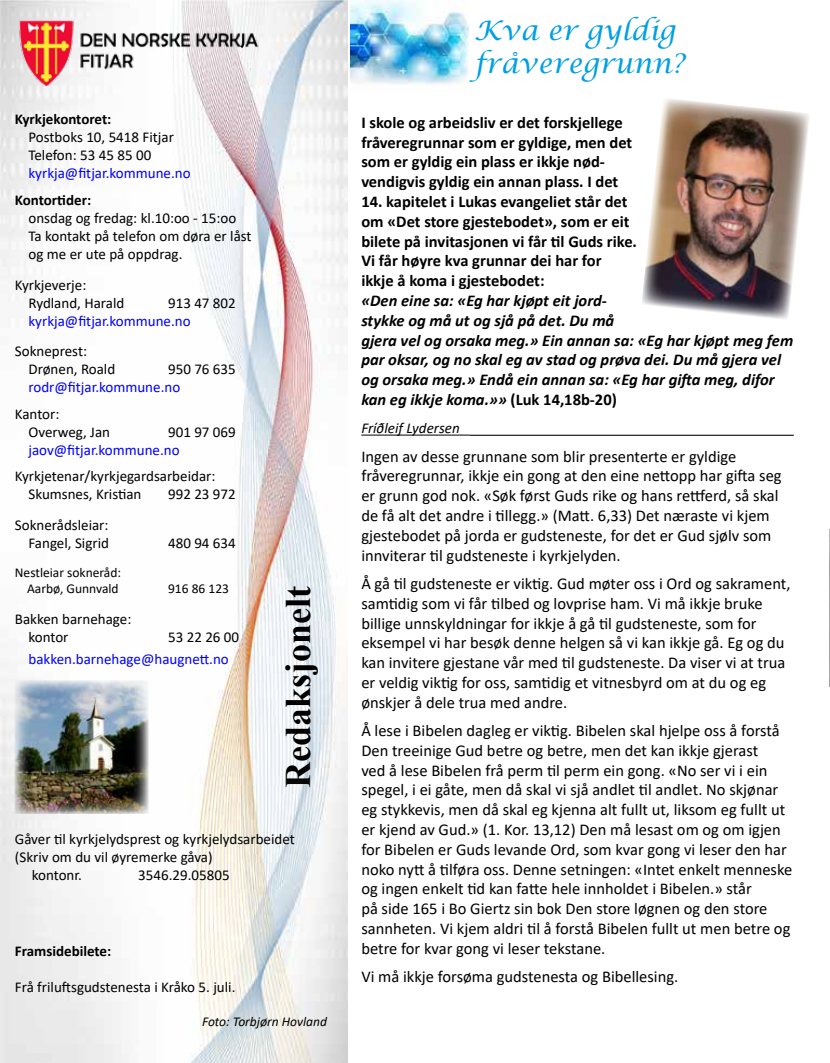
<style>
.page{position:relative;width:830px;height:1063px;background:#fff}
.page>*{position:absolute;margin:0;border:0;box-sizing:border-box;transform-origin:0 0}
.t1{font:700 36px "Times New Roman";color:#000}
.t2{font:italic 27px/32.4px "Lucida Calligraphy";color:#009fe3}
.t3{font:16.5px/19.8px "Calibri";color:#000}
.t4{font:700 16.5px/19.8px "Calibri";color:#000}
.t5{font:italic 700 16.5px/19.8px "Calibri";color:#000}
.t6{font:15px/18px "Calibri";color:#000}
.t7{font:15px "Calibri";color:#00f}
.t8{font:700 15px "Calibri";color:#000}
.t9{font:italic 15px "Calibri";color:#000}
.t10{font:13.5px/16.2px "Calibri";color:#000;text-align:right}
.t11{font:italic 13.5px "Calibri";color:#000}
.s1{font-style:normal}
</style>
<div class="page">
<img style="left:0;top:0;width:348px;height:1063px">
<img style="left:15px;top:20px;width:251px;height:66px">
<hr style="left:361px;top:435px;width:108px;height:1px;background:#000">
<hr style="left:469px;top:435px;width:324px;height:1px;background:#000">
<img style="left:350px;top:0;width:118px;height:85px">
<img style="left:642px;top:99px;width:167px;height:220px">
<img style="left:15px;top:680px;width:134px;height:134px">
<p class="t8" style="left:15px;top:109px;width:98px">Kyrkjekontoret:</p>
<p class="t6" style="left:28px;top:128px;width:147px">Postboks 10, 5418 Fitjar<br>Telefon: 53 45 85 00</p>
<p class="t7" style="left:28px;top:163px;width:164px">kyrkja@fitjar.kommune.no</p>
<p class="t8" style="left:15px;top:189px;width:78px">Kontortider:</p>
<p class="t6" style="left:28px;top:209px;width:224px">onsdag og fredag: kl.10:oo - 15:oo<br>Ta kontakt på telefon om døra er låst og me er ute på oppdrag.</p>
<p class="t6" style="left:28px;top:275px;width:97px;text-indent:-14px">Kyrkjeverje:<br>Rydland, Harald</p>
<p class="t6" style="left:168px;top:293px;width:69px">913 47 802</p>
<p class="t7" style="left:28px;top:310px;width:164px">kyrkja@fitjar.kommune.no</p>
<p class="t6" style="left:28px;top:342px;width:88px;text-indent:-14px">Sokneprest:<br>Drønen, Roald</p>
<p class="t6" style="left:168px;top:360px;width:69px">950 76 635</p>
<p class="t7" style="left:28px;top:377px;width:153px">rodr@fitjar.kommune.no</p>
<p class="t6" style="left:28px;top:405px;width:83px;text-indent:-14px">Kantor:<br>Overweg, Jan</p>
<p class="t6" style="left:168px;top:423px;width:69px">901 97 069</p>
<p class="t7" style="left:28px;top:439px;width:153px">jaov@fitjar.kommune.no</p>
<p class="t6" style="left:28px;top:467px;width:188px;text-indent:-14px">Kyrkjetenar/kyrkjegardsarbeidar:<br>Skumsnes, Kristian</p>
<p class="t6" style="left:168px;top:485px;width:69px">992 23 972</p>
<p class="t6" style="left:15px;top:516px;width:96px;text-align:right">Soknerådsleiar:<br>Fangel, Sigrid</p>
<p class="t10" style="left:15px;top:564px;width:108px">Nestleiar sokneråd:<br>Aarbø, Gunnvald</p>
<p class="t6" style="left:168px;top:534px;width:69px">480 94 634</p>
<p class="t10" style="left:168px;top:580px;width:62px">916 86 123</p>
<p class="t6" style="left:28px;top:610px;width:104px;text-indent:-14px">Bakken barnehage: kontor</p>
<p class="t6" style="left:168px;top:628px;width:73px">53 22 26 00</p>
<p class="t7" style="left:28px;top:648px;width:202px">bakken.barnehage@haugnett.no</p>
<h1 class="t1" style="left:272px;top:788px;width:203px;rotate:-90deg">Redaksjonelt</h1>
<p class="t6" style="left:15px;top:829px;width:281px">Gåver til kyrkjelydsprest og kyrkjelydsarbeidet</p>
<p class="t6" style="left:15px;top:847px;width:199px">(Skriv om du vil øyremerke gåva)</p>
<p class="t6" style="left:32px;top:865px;width:52px">kontonr.</p>
<p class="t6" style="left:138px;top:865px;width:93px">3546.29.05805</p>
<p class="t8" style="left:15px;top:940px;width:98px">Framsidebilete:</p>
<p class="t6" style="left:15px;top:977px;width:222px">Frå friluftsgudstenesta i Kråko 5. juli.</p>
<p class="t11" style="left:202px;top:1012px;width:127px">Foto: Torbjørn Hovland</p>
<h2 class="t2" style="left:474px;top:15px;width:212px">Kva er gyldig fråveregrunn?</h2>
<p class="t4" style="left:361px;top:112px;width:272px">I skole og arbeidsliv er det forskjellege fråveregrunnar som er gyldige, men det som er gyldig ein plass er ikkje nød&shy;vendigvis gyldig ein annan plass. I det</p>
<p class="t4" style="left:361px;top:191px;width:277px">14. kapitelet i Lukas evangeliet står det om «Det store gjestebodet», som er eit bilete på invitasjonen vi får til Guds rike.<br>Vi får høyre kva grunnar dei har for ikkje å koma i gjestebodet:</p>
<p class="t5" style="left:361px;top:290px;width:433px">«Den eine sa: «Eg har kjøpt eit jord-<br>stykke og må ut og sjå på det. Du må<br>gjera vel og orsaka meg.» Ein annan sa: «Eg har kjøpt meg fem par oksar, og no skal eg av stad og prøva dei. Du må gjera vel og orsaka meg.» Endå ein annan sa: «Eg har gifta meg, difor kan eg ikkje koma.»» <span class="s1">(Luk 14,18b-20)</span></p>
<p class="t9" style="left:361px;top:418px;width:100px">Fríðleif Lydersen</p>
<p class="t3" style="left:361px;top:446px;width:421px">Ingen av desse grunnane som blir presenterte er gyldige fråveregrunnar, ikkje ein gong at den eine nettopp har gifta seg er grunn god nok. «Søk først Guds rike og hans rettferd, så skal de få alt det andre i tillegg.» (Matt. 6,33) Det næraste vi kjem gjestebodet på jorda er gudsteneste, for det er Gud sjølv som innviterar til gudsteneste i kyrkjelyden.</p>
<p class="t3" style="left:361px;top:573px;width:430px">Å gå til gudsteneste er viktig. Gud møter oss i Ord og sakrament, samtidig som vi får tilbed og lovprise ham. Vi må ikkje bruke billige unnskyldningar for ikkje å gå til gudsteneste, som for eksempel vi har besøk denne helgen så vi kan ikkje gå. Eg og du kan invitere gjestane vår med til gudsteneste. Da viser vi at trua er veldig viktig for oss, samtidig et vitnesbyrd om at du og eg ønskjer å dele trua med andre.</p>
<p class="t3" style="left:361px;top:720px;width:432px">Å lese i Bibelen dagleg er viktig. Bibelen skal hjelpe oss å forstå Den treeinige Gud betre og betre, men det kan ikkje gjerast<br>ved å lese Bibelen frå perm til perm ein gong. «No ser vi i ein spegel, i ei gåte, men då skal vi sjå andlet til andlet. No skjønar eg stykkevis, men då skal eg kjenna alt fullt ut, liksom eg fullt ut er kjend av Gud.» (1. Kor. 13,12) Den må lesast om og om igjen for Bibelen er Guds levande Ord, som kvar gong vi leser den har noko nytt å tilføra oss. Denne setningen: «Intet enkelt menneske og ingen enkelt tid kan fatte hele innholdet i Bibelen.» står<br>på side 165 i Bo Giertz sin bok Den store løgnen og den store sannheten. Vi kjem aldri til å forstå Bibelen fullt ut men betre og betre for kvar gong vi leser tekstane.</p>
<p class="t3" style="left:361px;top:966px;width:318px">Vi må ikkje forsøma gudstenesta og Bibellesing.</p>
</div>
